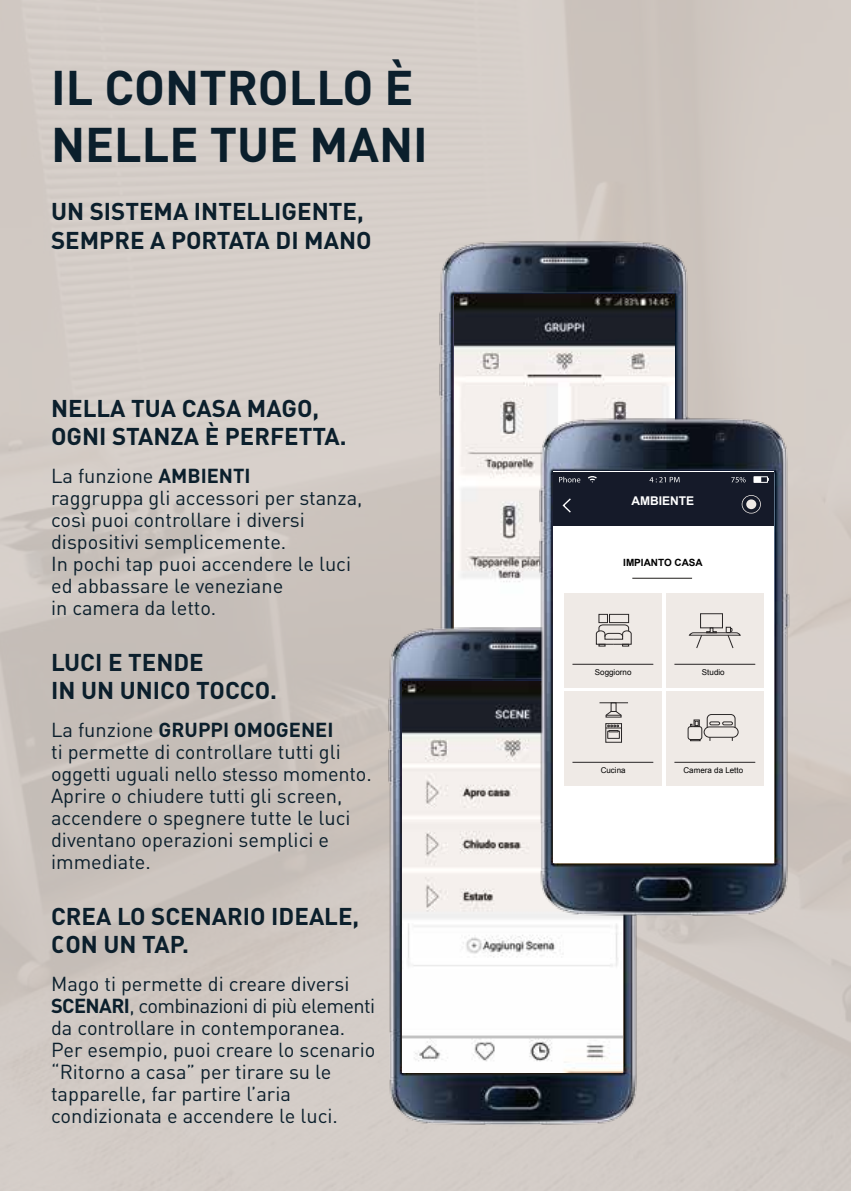
<style>
.page{position:relative;width:851px;height:1191px;background:#fff}
.page>*{position:absolute;margin:0;border:0;box-sizing:border-box;transform-origin:0 0}
.t1{font:700 48px/57.6px "DINOT";color:#0b1f2c}
.t2{font:700 24px/28px "DINOT";color:#0b1f2c}
.t3{font:20px/22px "DINOT";color:#0b1f2c}
.t4{font:700 12px "Arial";color:#fff}
.t5{font:700 10px "Arial";color:#000}
.t6{font:8px "Arial";color:#000}
.s1{font-weight:700}
</style>
<div class="page">
<div style="left:0;top:0;width:850px;height:1191px;background:#d5cdc7"></div>
<img style="left:429px;top:217px;width:272px;height:386px">
<img style="left:454px;top:295px;width:220px;height:308px">
<img style="left:378px;top:603px;width:272px;height:522px">
<img style="left:403px;top:681px;width:219px;height:391px">
<img style="left:528px;top:394px;width:273px;height:545px">
<div style="left:552px;top:472px;width:221px;height:391px;background:#fff"></div>
<div style="left:563px;top:691px;width:98px;height:94px;background:#efeae6"></div>
<div style="left:563px;top:593px;width:98px;height:94px;background:#efeae6"></div>
<div style="left:665px;top:593px;width:98px;height:94px;background:#efeae6"></div>
<hr style="left:572px;top:664px;width:81px;height:1px;background:#2b2828">
<hr style="left:674px;top:664px;width:81px;height:1px;background:#2b2828">
<div style="left:665px;top:691px;width:98px;height:94px;background:#efeae6"></div>
<hr style="left:572px;top:762px;width:81px;height:1px;background:#2b2828">
<hr style="left:674px;top:762px;width:81px;height:1px;background:#2b2828">
<svg style="left:595px;top:624px;width:36px;height:22px"></svg>
<div style="left:598px;top:614px;width:9px;height:9px;border:1px solid #2b2828"></div>
<div style="left:609px;top:614px;width:19px;height:9px;border:1px solid #2b2828"></div>
<div style="left:700px;top:613px;width:22px;height:15px;border:1px solid #2b2828"></div>
<svg style="left:688px;top:627px;width:52px;height:21px"></svg>
<svg style="left:599px;top:702px;width:29px;height:1px"></svg>
<div style="left:610px;top:702px;width:6px;height:9px;border:1px solid #2b2828"></div>
<svg style="left:605px;top:711px;width:16px;height:6px"></svg>
<div style="left:605px;top:723px;width:16px;height:19px;border:1px solid #2b2828"></div>
<div style="left:607px;top:731px;width:12px;height:7px;border:1px solid #2b2828"></div>
<svg style="left:605px;top:725px;width:16px;height:7px"></svg>
<div style="left:703px;top:726px;width:35px;height:11px;border:1px solid #2b2828;border-radius:5px"></div>
<svg style="left:706px;top:714px;width:29px;height:14px"></svg>
<div style="left:687px;top:726px;width:15px;height:14px;border:1px solid #2b2828;border-radius:2px"></div>
<svg style="left:690px;top:739px;width:10px;height:2px"></svg>
<div style="left:693px;top:719px;width:6px;height:8px;border:1px solid #2b2828"></div>
<svg style="left:690px;top:721px;width:8px;height:6px"></svg>
<div style="left:552px;top:472px;width:221px;height:54px;background:#151a29"></div>
<svg style="left:562px;top:498px;width:9px;height:15px"></svg>
<hr style="left:632px;top:578px;width:60px;height:1px;background:#1c1917">
<svg style="left:559px;top:477px;width:21px;height:5px"></svg>
<svg style="left:649px;top:477px;width:30px;height:5px"></svg>
<svg style="left:731px;top:477px;width:14px;height:5px"></svg>
<div style="left:753px;top:476px;width:14px;height:7px;border:1px solid #fff"></div>
<div style="left:753px;top:477px;width:8px;height:5px;background:#fff"></div>
<svg style="left:588px;top:476px;width:8px;height:6px"></svg>
<svg style="left:741px;top:495px;width:19px;height:18px"></svg>
<svg style="left:742px;top:496px;width:18px;height:17px"></svg>
<div style="left:746px;top:499px;width:10px;height:10px;background:#efeae6;border-radius:50%"></div>
<h1 class="t1" style="left:51px;top:54px;width:378px">IL CONTROLLO È<br>NELLE TUE MANI</h1>
<p class="t2" style="left:51px;top:195px;width:322px;line-height:28.8px">UN SISTEMA INTELLIGENTE,<br>SEMPRE A PORTATA DI MANO</p>
<p class="t2" style="left:51px;top:392px;width:297px">NELLA TUA CASA MAGO,<br>OGNI STANZA È PERFETTA.</p>
<p class="t3" style="left:51px;top:463px;width:313px">La funzione <span class="s1">AMBIENTI<br></span>raggruppa gli accessori per stanza, così puoi controllare i diversi dispositivi semplicemente.<br>In pochi tap puoi accendere le luci ed abbassare le veneziane<br>in camera da letto.</p>
<p class="t2" style="left:51px;top:646px;width:227px">LUCI E TENDE<br>IN UN UNICO TOCCO.</p>
<p class="t3" style="left:51px;top:717px;width:322px">La funzione <span class="s1">GRUPPI OMOGENEI<br></span>ti permette di controllare tutti gli oggetti uguali nello stesso momento.<br>Aprire o chiudere tutti gli screen, accendere o spegnere tutte le luci diventano operazioni semplici e immediate.</p>
<p class="t2" style="left:51px;top:900px;width:310px">CREA LO SCENARIO IDEALE,<br>CON UN TAP.</p>
<p class="t3" style="left:51px;top:971px;width:326px">Mago ti permette di creare diversi <span class="s1">SCENARI</span>, combinazioni di più elementi da controllare in contemporanea.<br>Per esempio, puoi creare lo scenario “Ritorno a casa” per tirare su le tapparelle, far partire l’aria condizionata e accendere le luci.</p>
<p class="t4" style="left:631px;top:493px;width:64px">AMBIENTE</p>
<p class="t5" style="left:623px;top:556px;width:81px">IMPIANTO CASA</p>
<p class="t6" style="left:595px;top:667px;width:38px">Soggiorno</p>
<p class="t6" style="left:701px;top:667px;width:24px">Studio</p>
<p class="t6" style="left:600px;top:764px;width:26px">Cucina</p>
<p class="t6" style="left:683px;top:764px;width:61px">Camera da Letto</p>
</div>
